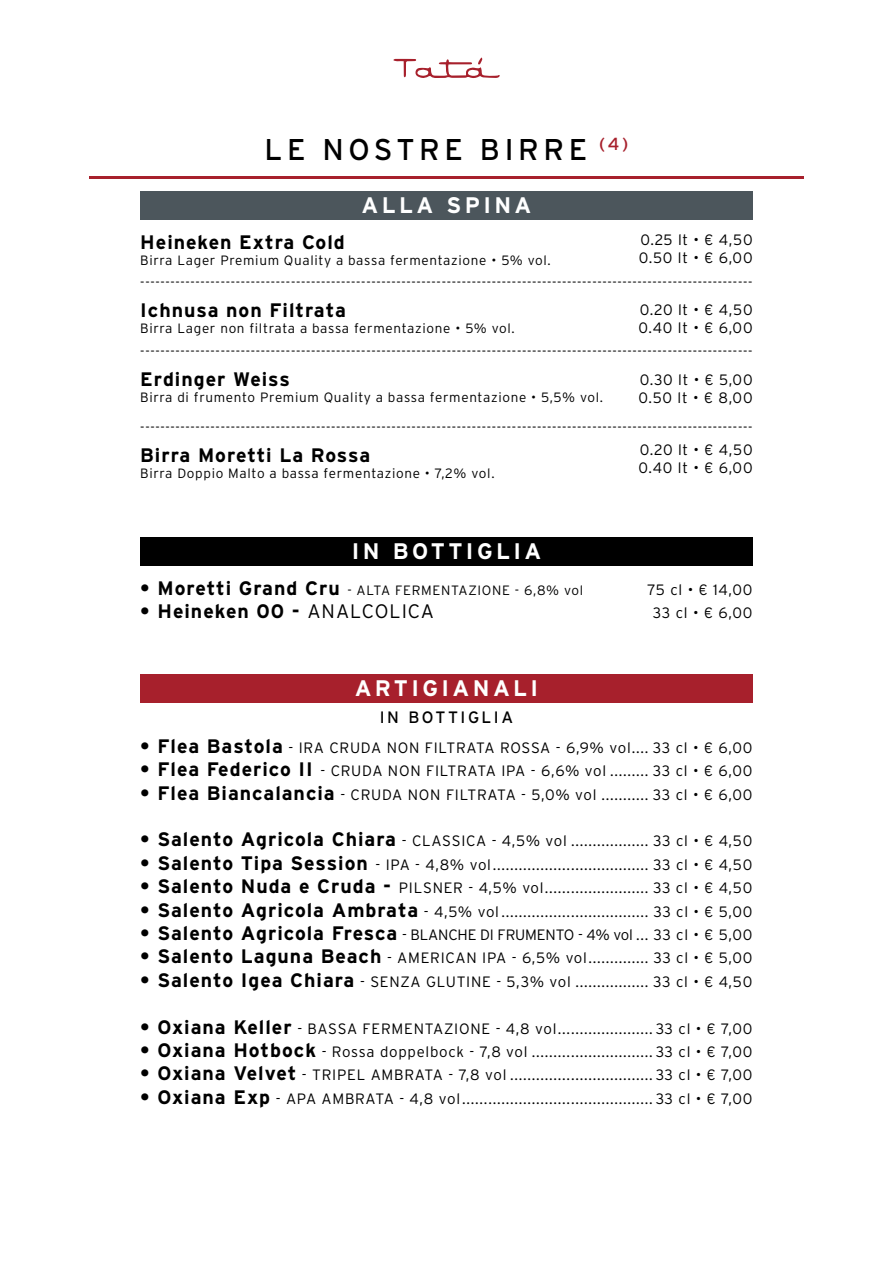
<style>
.page{position:relative;width:893px;height:1263px;background:#fff}
.page>*{position:absolute;margin:0;border:0;box-sizing:border-box;transform-origin:0 0}
.t1{font:30px "Interstate";letter-spacing:.15em;color:#000}
.t2{font:700 22.5px "Interstate";letter-spacing:.15em;color:#fff}
.t3{font:700 19.5px "Interstate";letter-spacing:.05em;color:#000}
.t4{font:16.5px "Interstate";letter-spacing:.15em;color:#000}
.t5{font:300 15px/18px "Interstate";letter-spacing:.05em;color:#000}
.t6{font:300 15px "Interstate";letter-spacing:-.01em;color:#000}
.t7{font:300 13.5px/22.5px "Interstate";letter-spacing:.05em;color:#000}
.s1{font-weight:700;font-size:19.5px}
.s2{font-weight:300}
</style>
<div class="page">
<svg style="left:393px;top:57px;width:107px;height:21px"></svg>
<hr style="left:89px;top:176px;width:715px;height:3px;background:#a7202c">
<div style="left:140px;top:191px;width:613px;height:29px;background:#4c565c"></div>
<div style="left:140px;top:537px;width:613px;height:29px;background:#000"></div>
<div style="left:140px;top:674px;width:613px;height:29px;background:#a7202c"></div>
<h1 class="t1" style="left:265px;top:133px;width:365px">LE NOSTRE BIRRE <sup>(4)</sup></h1>
<h2 class="t2" style="left:361px;top:193px;width:172px">ALLA SPINA</h2>
<p class="t5" style="left:639px;top:231px;width:115px">0.25 lt • € 4,50<br>0.50 lt • € 6,00</p>
<p class="t5" style="left:638px;top:301px;width:116px">0.20 lt • € 4,50<br>0.40 lt • € 6,00</p>
<p class="t5" style="left:638px;top:371px;width:116px">0.30 lt • € 5,00<br>0.50 lt • € 8,00</p>
<p class="t5" style="left:638px;top:441px;width:116px">0.20 lt • € 4,50<br>0.40 lt • € 6,00</p>
<h3 class="t3" style="left:140px;top:231px;width:206px">Heineken Extra Cold</h3>
<p class="t7" style="left:140px;top:249px;width:614px">Birra Lager Premium Quality a bassa fermentazione • 5% vol. --------------------------------------------------------------------------------------------------------------------------</p>
<h3 class="t3" style="left:140px;top:299px;width:207px">Ichnusa non Filtrata</h3>
<p class="t7" style="left:140px;top:317px;width:614px">Birra Lager non filtrata a bassa fermentazione • 5% vol. --------------------------------------------------------------------------------------------------------------------------</p>
<h3 class="t3" style="left:140px;top:368px;width:151px">Erdinger Weiss</h3>
<p class="t7" style="left:140px;top:386px;width:464px">Birra di frumento Premium Quality a bassa fermentazione • 5,5% vol.</p>
<p class="t7" style="left:140px;top:416px;width:614px">--------------------------------------------------------------------------------------------------------------------------</p>
<h3 class="t3" style="left:140px;top:444px;width:231px">Birra Moretti La Rossa</h3>
<p class="t7" style="left:140px;top:462px;width:356px">Birra Doppio Malto a bassa fermentazione • 7,2% vol.</p>
<h2 class="t2" style="left:352px;top:538px;width:191px">IN BOTTIGLIA</h2>
<p class="t7" style="left:140px;top:578px;width:444px"><span class="s1">• Moretti Grand Cru</span> - ALTA FERMENTAZIONE - 6,8% vol</p>
<p class="t5" style="left:648px;top:580px;width:106px">75 cl • € 14,00</p>
<h3 class="t3" style="left:140px;top:600px;width:295px">• Heineken 00 - <span class="s2">ANALCOLICA</span></h3>
<p class="t5" style="left:653px;top:603px;width:101px">33 cl • € 6,00</p>
<h2 class="t2" style="left:355px;top:676px;width:185px">ARTIGIANALI</h2>
<p class="t4" style="left:380px;top:708px;width:135px">IN BOTTIGLIA</p>
<p class="t5" style="left:140px;top:738px;width:614px"><span class="s1">• Flea Bastola</span> - IRA CRUDA NON FILTRATA ROSSA - 6,9% vol.... 33 cl • € 6,00</p>
<p class="t5" style="left:140px;top:762px;width:614px"><span class="s1">• Flea Federico II</span> - CRUDA NON FILTRATA IPA - 6,6% vol ......... 33 cl • € 6,00</p>
<p class="t5" style="left:140px;top:785px;width:614px"><span class="s1">• Flea Biancalancia</span> - CRUDA NON FILTRATA - 5,0% vol ........... 33 cl • € 6,00</p>
<p class="t5" style="left:140px;top:832px;width:614px"><span class="s1">• Salento Agricola Chiara</span> - CLASSICA - 4,5% vol .................. 33 cl • € 4,50</p>
<p class="t5" style="left:140px;top:855px;width:614px"><span class="s1">• Salento Tipa Session</span> - IPA - 4,8% vol.................................... 33 cl • € 4,50</p>
<p class="t5" style="left:140px;top:879px;width:613px"><span class="s1">• Salento Nuda e Cruda -</span> PILSNER - 4,5% vol........................ 33 cl • € 4,50</p>
<p class="t5" style="left:140px;top:902px;width:614px"><span class="s1">• Salento Agricola Ambrata</span> - 4,5% vol.................................. 33 cl • € 5,00</p>
<p class="t6" style="left:140px;top:926px;width:614px"><span class="s1">• Salento Agricola Fresca</span> - BLANCHE DI FRUMENTO - 4% vol ... 33 cl • € 5,00</p>
<p class="t5" style="left:140px;top:949px;width:614px"><span class="s1">• Salento Laguna Beach</span> - AMERICAN IPA - 6,5% vol.............. 33 cl • € 5,00</p>
<p class="t5" style="left:140px;top:972px;width:614px"><span class="s1">• Salento Igea Chiara</span> - SENZA GLUTINE - 5,3% vol ................. 33 cl • € 4,50</p>
<p class="t5" style="left:140px;top:1019px;width:614px"><span class="s1">• Oxiana Keller</span> - BASSA FERMENTAZIONE - 4,8 vol...................... 33 cl • € 7,00</p>
<p class="t5" style="left:140px;top:1042px;width:614px"><span class="s1">• Oxiana Hotbock</span> - Rossa doppelbock - 7,8 vol ............................ 33 cl • € 7,00</p>
<p class="t5" style="left:140px;top:1066px;width:614px"><span class="s1">• Oxiana Velvet</span> - TRIPEL AMBRATA - 7,8 vol ................................. 33 cl • € 7,00</p>
<p class="t5" style="left:140px;top:1089px;width:614px"><span class="s1">• Oxiana Exp</span> - APA AMBRATA - 4,8 vol............................................ 33 cl • € 7,00</p>
</div>
